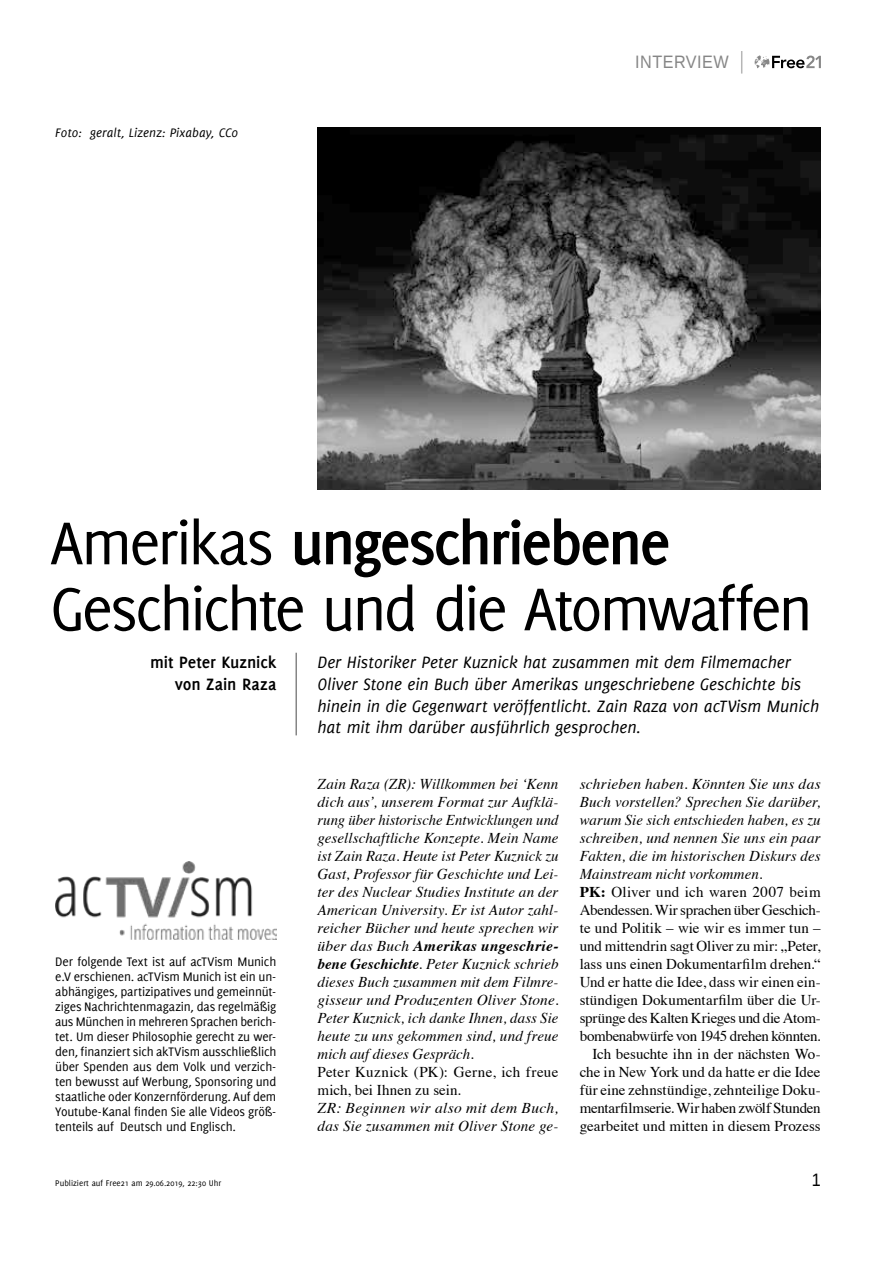
<style>
.page{position:relative;width:893px;height:1263px;background:#fff}
.page>*{position:absolute;margin:0;border:0;box-sizing:border-box;transform-origin:0 0}
.t1{font:66px/66px "Delicious";letter-spacing:-.045em;color:#000}
.t2{font:italic 18px/21.6px "Delicious";color:#000}
.t3{font:700 18px/21.8px "Delicious";color:#000;text-align:right}
.t4{font:18px "Liberation Sans";letter-spacing:.03em;color:#868686;scale:.9 1}
.t5{font:18px "Liberation Sans";color:#000;scale:.9 1}
.t6{font:italic 15px/18px "Times";letter-spacing:.01em;color:#000;text-align:justify}
.t7{font:15px "Times";letter-spacing:-.005em;color:#000}
.t8{font:15px/18px "Times";letter-spacing:.015em;color:#000}
.t9{font:15px "Times";letter-spacing:-.025em;color:#000}
.t10{font:15px "Times";letter-spacing:.02em;color:#000}
.t11{font:13.5px/15px "Delicious";letter-spacing:-.015em;color:#000;text-align:justify}
.t12{font:italic 13.5px "Delicious";letter-spacing:.005em;color:#000}
.t13{font:9px "Delicious";color:#000}
.s1{font-weight:700}
</style>
<div class="page">
<svg style="left:755px;top:55px;width:66px;height:13px"></svg>
<svg style="left:741px;top:51px;width:1px;height:23px"></svg>
<hr style="left:295px;top:653px;width:2px;height:82px;background:#868686">
<img style="left:317px;top:128px;width:504px;height:361px">
<img style="left:55px;top:861px;width:221px;height:79px">
<p class="t12" style="left:55px;top:125px;width:184px">Foto: geralt, Lizenz: Pixabay, CC0</p>
<p class="t4" style="left:635px;top:52px;width:106px">INTERVI EW</p>
<h1 class="t1" style="left:50px;top:509px;width:764px">Amerikas <span class="s1">ungeschriebene<br></span>Geschichte und die Atomwaffen</h1>
<p class="t3" style="left:150px;top:651px;width:128px">mit Peter Kuznick von Zain Raza</p>
<p class="t11" style="left:55px;top:954px;width:223px">Der folgende Text ist auf acTVism Munich e.V erschienen. acTVism Munich ist ein un&shy;abhängiges, partizipatives und gemeinnüt&shy;ziges Nachrichtenmagazin, das regelmäßig aus München in mehreren Sprachen berich&shy;tet. Um dieser Philosophie gerecht zu wer&shy;den, finanziert sich akTVism ausschließlich über Spenden aus dem Volk und verzich&shy;ten bewusst auf Werbung, Sponsoring und staatliche oder Konzernförderung. Auf dem Youtube-Kanal finden Sie alle Videos größ&shy;tenteils auf Deutsch und Englisch.</p>
<p class="t2" style="left:317px;top:652px;width:503px">Der Historiker Peter Kuznick hat zusammen mit dem Filmemacher Oliver Stone ein Buch über Amerikas ungeschriebene Geschichte bis hinein in die Gegenwart veröffentlicht. Zain Raza von acTVism Munich hat mit ihm darüber ausführlich gesprochen.</p>
<p class="t6" style="left:317px;top:774px;width:242px">Zain Raza (ZR): Willkommen bei ‘Kenn dich aus’, unserem Format zur Aufklä&shy;rung über historische Entwicklungen und gesellschaftliche Konzepte. Mein Name ist Zain Raza. Heute ist Peter Kuznick zu Gast, Professor für Geschichte und Lei&shy;ter des Nuclear Studies Institute an der American University. Er ist Autor zahl&shy;reicher Bücher und heute sprechen wir über das Buch <span class="s1">Amerikas ungeschrie&shy;bene Geschichte</span>. Peter Kuznick schrieb dieses Buch zusammen mit dem Filmre&shy;gisseur und Produzenten Oliver Stone.<br>Peter Kuznick, ich danke Ihnen, dass Sie heute zu uns gekommen sind, und freue mich auf dieses Gespräch.</p>
<p class="t8" style="left:317px;top:1062px;width:242px">Peter Kuznick (PK): Gerne, ich freue mich, bei Ihnen zu sein.</p>
<p class="t6" style="left:317px;top:1098px;width:242px">ZR: Beginnen wir also mit dem Buch, das Sie zusammen mit Oliver Stone ge-</p>
<p class="t6" style="left:580px;top:774px;width:242px">schrieben haben. Könnten Sie uns das</p>
<p class="t6" style="left:580px;top:792px;width:242px">Buch vorstellen? Sprechen Sie darüber,</p>
<p class="t6" style="left:580px;top:810px;width:242px">warum Sie sich entschieden haben, es zu</p>
<p class="t6" style="left:580px;top:828px;width:242px">schreiben, und nennen Sie uns ein paar</p>
<p class="t6" style="left:580px;top:846px;width:242px">Fakten, die im historischen Diskurs des</p>
<p class="t6" style="left:580px;top:864px;width:184px">Mainstream nicht vorkommen.</p>
<p class="t10" style="left:580px;top:878px;width:242px"><span class="s1">PK:</span> Oliver und ich waren 2007 beim</p>
<p class="t7" style="left:580px;top:896px;width:242px">Abendessen. Wir sprachen über Geschich-</p>
<p class="t7" style="left:580px;top:914px;width:242px">te und Politik – wie wir es immer tun –</p>
<p class="t7" style="left:580px;top:932px;width:242px">und mittendrin sagt Oliver zu mir: „Peter,</p>
<p class="t7" style="left:580px;top:950px;width:242px">lass uns einen Dokumentarfilm drehen.“</p>
<p class="t7" style="left:580px;top:968px;width:242px">Und er hatte die Idee, dass wir einen ein-</p>
<p class="t7" style="left:580px;top:986px;width:242px">stündigen Dokumentarfilm über die Ur-</p>
<p class="t7" style="left:580px;top:1004px;width:242px">sprünge des Kalten Krieges und die Atom-</p>
<p class="t9" style="left:580px;top:1022px;width:242px">bombenabwürfe von 1945 drehen könnten.</p>
<p class="t7" style="left:592px;top:1040px;width:230px">Ich besuchte ihn in der nächsten Wo-</p>
<p class="t7" style="left:580px;top:1058px;width:242px">che in New York und da hatte er die Idee</p>
<p class="t7" style="left:580px;top:1076px;width:242px">für eine zehnstündige, zehnteilige Doku-</p>
<p class="t7" style="left:580px;top:1094px;width:242px">mentarfilmserie. Wir haben zwölf Stunden</p>
<p class="t7" style="left:580px;top:1112px;width:242px">gearbeitet und mitten in diesem Prozess</p>
<p class="t13" style="left:55px;top:1177px;width:168px">Publiziert auf Free21 am 29.06.2019, 22:30 Uhr</p>
<p class="t5" style="left:812px;top:1169px;width:12px">1</p>
</div>
